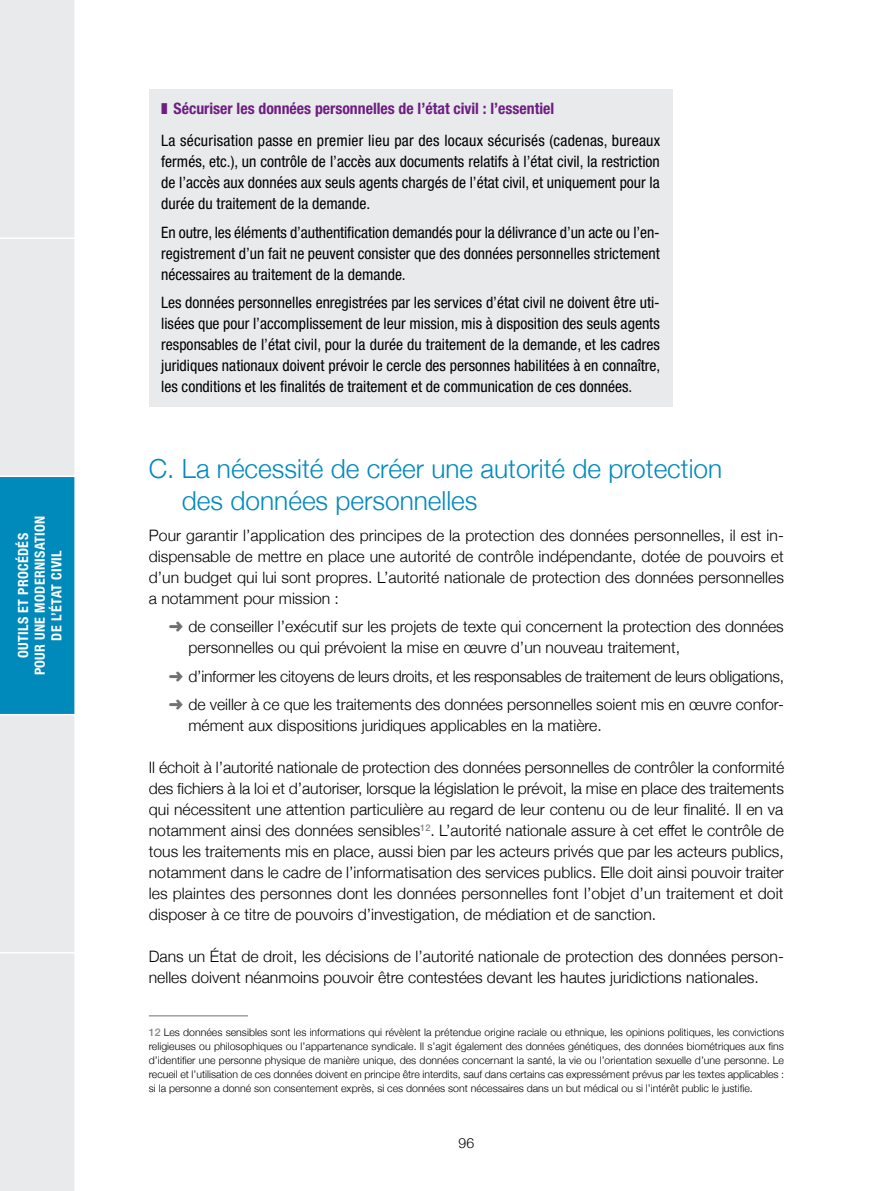
<style>
.page{position:relative;width:893px;height:1191px;background:#fff}
.page>*{position:absolute;margin:0;border:0;box-sizing:border-box;transform-origin:0 0}
.INTER___bleu_3{font:300 26.25px/31.5px "Helvetica Neue";color:#008abb}
.texte_courant{font:300 15.75px/21px "Helvetica Neue";color:#000}
.ENCADRÉ_gris_-_texte{font:condensed 15.75px/21px "Helvetica Neue LT Pro";color:#000;text-align:justify}
.t1{font:700 condensed 15.75px "Helvetica Neue LT Pro";color:#6d1f80}
.t2{font:700 condensed 14px/16.8px "Helvetica Neue LT Pro";letter-spacing:.025em;color:#fff;text-align:center}
.t3{font:300 14px "Helvetica Neue";color:#000}
.notes{font:300 10.5px/14px "Helvetica Neue";color:#000;text-align:justify}
.s1{color:#707172}
.s2{font-weight:500;color:#878687}
</style>
<div class="page">
<svg style="left:0;top:0;width:75px;height:1191px;background:#bbd7e2"></svg>
<div style="left:149px;top:89px;width:523px;height:46px;background:#e9eaec"></div>
<div style="left:149px;top:123px;width:523px;height:101px;background:#e9eaec"></div>
<div style="left:149px;top:214px;width:523px;height:80px;background:#e9eaec"></div>
<div style="left:149px;top:285px;width:523px;height:122px;background:#e9eaec"></div>
<hr style="left:149px;top:1015px;width:99px;height:1px;background:#707172">
<p class="t2" style="left:15px;top:675px;width:161px;rotate:-90deg">OUTILS ET PROCÉDÉS<br>POUR UNE MODERNISATION<br>DE L’ÉTAT CIVIL</p>
<p class="t1" style="left:161px;top:99px;width:394px">❚ Sécuriser les données personnelles de l’état civil : l’essentiel</p>
<p class="ENCADRÉ_gris_-_texte" style="left:161px;top:130px;width:500px">La sécurisation passe en premier lieu par des locaux sécurisés (cadenas, bureaux fermés, etc.), un contrôle de l’accès aux documents relatifs à l’état civil, la restriction de l’accès aux données aux seuls agents chargés de l’état civil, et uniquement pour la durée du traitement de la demande.</p>
<p class="ENCADRÉ_gris_-_texte" style="left:161px;top:222px;width:500px">En outre, les éléments d’authentification demandés pour la délivrance d’un acte ou l’en&shy;registrement d’un fait ne peuvent consister que des données personnelles strictement nécessaires au traitement de la demande.</p>
<p class="ENCADRÉ_gris_-_texte" style="left:161px;top:292px;width:501px">Les données personnelles enregistrées par les services d’état civil ne doivent être uti&shy;lisées que pour l’accomplissement de leur mission, mis à disposition des seuls agents responsables de l’état civil, pour la durée du traitement de la demande, et les cadres juridiques nationaux doivent prévoir le cercle des personnes habilitées à en connaître, les conditions et les finalités de traitement et de communication de ces données.</p>
<p class="INTER___bleu_3" style="left:182px;top:451px;width:542px;text-indent:-33px">C. La nécessité de créer une autorité de protection des données personnelles</p>
<p class="texte_courant" style="left:149px;top:523px;width:637px;text-align:justify">Pour garantir l’application des principes de la protection des données personnelles, il est in&shy;dispensable de mettre en place une autorité de contrôle indépendante, dotée de pouvoirs et d’un budget qui lui sont propres. L’autorité nationale de protection des données personnelles a notamment pour mission :</p>
<p class="texte_courant" style="left:189px;top:615px;width:597px;text-indent:-20px"><span class="s1">➜</span> de conseiller l’exécutif sur les projets de texte qui concernent la protection des données personnelles ou qui prévoient la mise en œuvre d’un nouveau traitement,</p>
<p class="texte_courant" style="left:169px;top:664px;width:617px"><span class="s1">➜</span> d’informer les citoyens de leurs droits, et les responsables de traitement de leurs obligations,</p>
<p class="texte_courant" style="left:189px;top:693px;width:597px;text-indent:-20px"><span class="s1">➜</span> de veiller à ce que les traitements des données personnelles soient mis en œuvre confor&shy;mément aux dispositions juridiques applicables en la matière.</p>
<p class="texte_courant" style="left:149px;top:756px;width:637px;text-align:justify">Il échoit à l’autorité nationale de protection des données personnelles de contrôler la conformité des fichiers à la loi et d’autoriser, lorsque la législation le prévoit, la mise en place des traitements qui nécessitent une attention particulière au regard de leur contenu ou de leur finalité. Il en va notamment ainsi des données sensibles<sup>12</sup>. L’autorité nationale assure à cet effet le contrôle de tous les traitements mis en place, aussi bien par les acteurs privés que par les acteurs publics, notamment dans le cadre de l’informatisation des services publics. Elle doit ainsi pouvoir traiter les plaintes des personnes dont les données personnelles font l’objet d’un traitement et doit disposer à ce titre de pouvoirs d’investigation, de médiation et de sanction.</p>
<p class="texte_courant" style="left:149px;top:945px;width:636px">Dans un État de droit, les décisions de l’autorité nationale de protection des données person&shy;nelles doivent néanmoins pouvoir être contestées devant les hautes juridictions nationales.</p>
<p class="notes" style="left:149px;top:1024px;width:637px"><span class="s2">12</span> Les données sensibles sont les informations qui révèlent la prétendue origine raciale ou ethnique, les opinions politiques, les convictions religieuses ou philosophiques ou l’appartenance syndicale. Il s’agit également des données génétiques, des données biométriques aux fins d’identifier une personne physique de manière unique, des données concernant la santé, la vie ou l’orientation sexuelle d’une personne. Le recueil et l’utilisation de ces données doivent en principe être interdits, sauf dans certains cas expressément prévus par les textes applicables : si la personne a donné son consentement exprès, si ces données sont nécessaires dans un but médical ou si l’intérêt public le justifie.</p>
<p class="t3" style="left:459px;top:1131px;width:17px">96</p>
</div>
